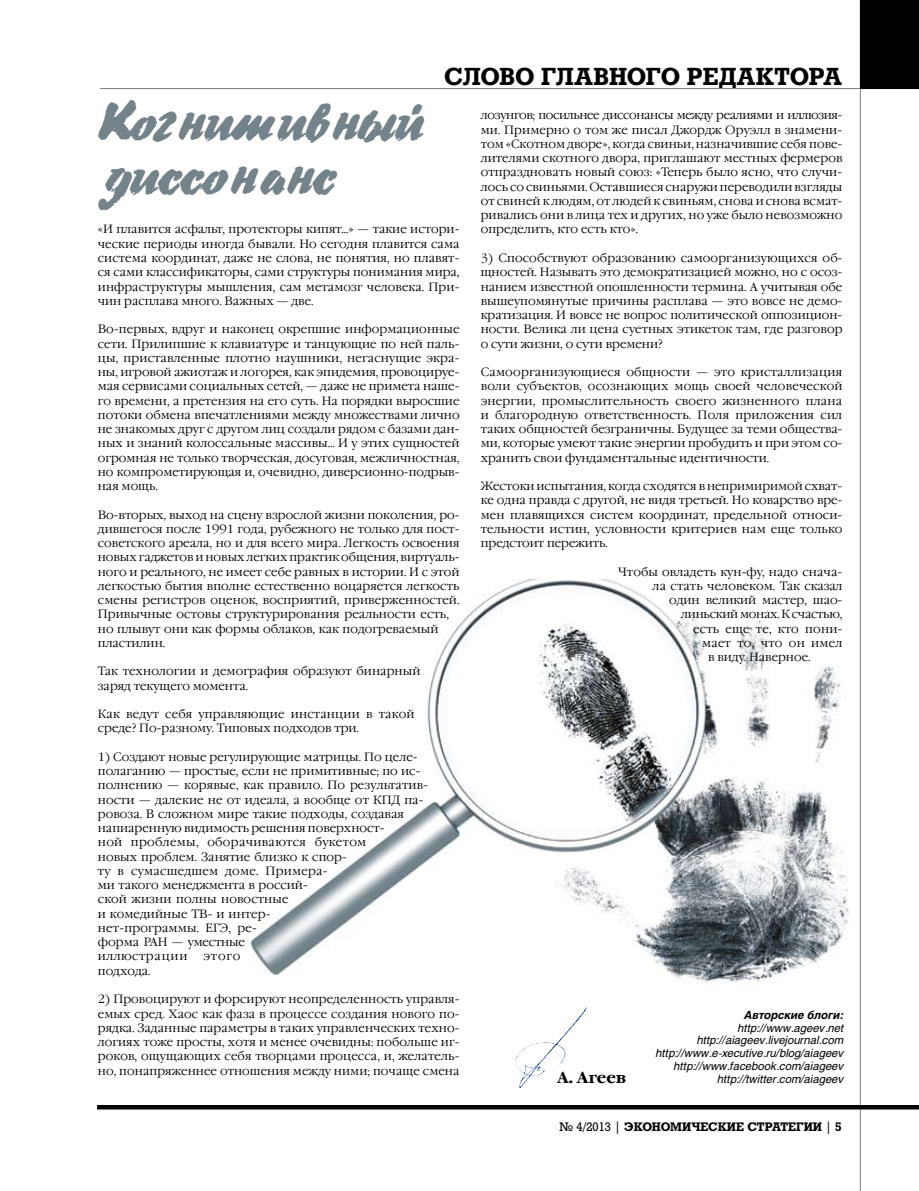
<style>
.page{position:relative;width:919px;height:1191px;background:#fff}
.page>*{position:absolute;margin:0;border:0;box-sizing:border-box;transform-origin:0 0}
.t1{font:33px/54px "DS Broad Brush";letter-spacing:-.09em;color:#74828a}
.t2{font:700 24px "Rodeo";letter-spacing:-.005em;color:#000}
.t3{font:700 15.75px "Garamond C";color:#000}
.t4{font:300 12px/14.2px "Garamond C";letter-spacing:.005em;color:#000;text-align:justify}
.t5{font:700 12px "Rodeo";color:#000}
.t6{font:300 12px "Garamond C";letter-spacing:-.02em;color:#000}
.t7{font:italic 11.25px/12.8px "Helios";color:#000;text-align:right}
.t8{font:italic 700 11.25px "Helios";color:#000}
.s1{font-weight:400}
</style>
<div class="page">
<hr style="left:859px;top:0;width:1px;height:1191px;background:#7f7c7a">
<hr style="left:97px;top:1105px;width:821px;height:4px;background:#000">
<hr style="left:100px;top:88px;width:818px;height:1px;background:#7f7c7a">
<img style="left:250px;top:579px;width:599px;height:404px">
<div style="left:859px;top:0;width:59px;height:89px;background:#000"></div>
<img style="left:515px;top:1007px;width:72px;height:81px">
<h2 class="t2" style="left:444px;top:62px;width:399px">СЛОВО ГЛАВНОГО РЕДАКТОРА</h2>
<h1 class="t1" style="left:98px;top:100px;width:328px">Когнитивный диссонанс</h1>
<p class="t4" style="left:98px;top:223px;width:363px">«И плавится асфальт, протекторы кипят...» — такие истори&shy;ческие периоды иногда бывали. Но сегодня плавится сама система координат, даже не слова, не понятия, но плавят&shy;ся сами классификаторы, сами структуры понимания мира, инфраструктуры мышления, сам метамозг человека. При&shy;чин расплава много. Важных — две.</p>
<p class="t4" style="left:98px;top:322px;width:363px">Во-первых, вдруг и наконец окрепшие информационные сети. Прилипшие к клавиатуре и танцующие по ней паль&shy;цы, приставленные плотно наушники, негаснущие экра&shy;ны, игровой ажиотаж и логорея, как эпидемия, провоцируе&shy;мая сервисами социальных сетей, — даже не примета наше&shy;го времени, а претензия на его суть. На порядки выросшие потоки обмена впечатлениями между множествами лично не знакомых друг с другом лиц создали рядом с базами дан&shy;ных и знаний колоссальные массивы... И у этих сущностей огромная не только творческая, досуговая, межличностная, но компрометирующая и, очевидно, диверсионно-подрыв&shy;ная мощь.</p>
<p class="t4" style="left:98px;top:508px;width:363px;text-align:left">Во-вторых, выход на сцену взрослой жизни поколения, ро&shy;дившегося после 1991 года, рубежного не только для пост&shy;советского ареала, но и для всего мира. Легкость освоения новых гаджетов и новых легких практик общения, виртуаль&shy;ного и реального, не имеет себе равных в истории. И с этой легкостью бытия вполне естественно воцаряется легкость смены регистров оценок, восприятий, приверженностей.<br>Привычные остовы структурирования реальности есть, но плывут они как формы облаков, как подогреваемый пластилин.</p>
<p class="t4" style="left:98px;top:664px;width:324px">Так технологии и демография образуют бинарный заряд текущего момента.</p>
<p class="t4" style="left:98px;top:707px;width:318px">Как ведут себя управляющие инстанции в такой среде? По-разному. Типовых подходов три.</p>
<p class="t4" style="left:98px;top:750px;width:332px;text-align:left">1) Создают новые регулирующие матрицы. По целе&shy;полаганию — простые, если не примитивные; по ис&shy;полнению — корявые, как правило. По результатив&shy;ности — далекие не от идеала, а вообще от КПД па&shy;ровоза. В сложном мире такие подходы, создавая напиаренную видимость решения поверхност-<br>ной проблемы, оборачиваются букетом<br>новых проблем. Занятие близко к спор-<br>ту в сумасшедшем доме. Примера-<br>ми такого менеджмента в россий-<br>ской жизни полны новостные<br>и комедийные ТВ- и интер-<br>нет-программы. ЕГЭ, ре-<br>форма РАН — умест-ные<br>иллюст-рации</p>
<p class="t4" style="left:203px;top:949px;width:38px">этого</p>
<p class="t4" style="left:98px;top:964px;width:54px">подхода.</p>
<p class="t4" style="left:98px;top:992px;width:363px">2) Провоцируют и форсируют неопределенность управля&shy;емых сред. Хаос как фаза в процессе создания нового по&shy;рядка. Заданные параметры в таких управленческих техно&shy;логиях тоже просты, хотя и менее очевидны: побольше иг&shy;роков, ощущающих себя творцами процесса, и, желатель&shy;но, понапряженнее отношения между ними; почаще смена</p>
<p class="t4" style="left:480px;top:109px;width:363px">лозунгов; посильнее диссонансы между реалиями и иллюзия&shy;ми. Примерно о том же писал Джордж Оруэлл в знамени&shy;том «Скотном дворе», когда свиньи, назначившие себя пове&shy;лителями скотного двора, приглашают местных фермеров отпраздновать новый союз: «Теперь было ясно, что случи&shy;лось со свиньями. Оставшиеся снаружи переводили взгляды от свиней к людям, от людей к свиньям, снова и снова всмат&shy;ривались они в лица тех и других, но уже было невозможно определить, кто есть кто».</p>
<p class="t4" style="left:480px;top:251px;width:363px">3) Способствуют образованию самоорганизующихся об&shy;щностей. Называть это демократизацией можно, но с осоз&shy;нанием известной опошленности термина. А учитывая обе вышеупомянутые причины расплава — это вовсе не демо&shy;кратизация. И вовсе не вопрос политической оппозицион&shy;ности. Велика ли цена суетных этикеток там, где разговор о сути жизни, о сути времени?</p>
<p class="t4" style="left:480px;top:365px;width:363px">Самоорганизующиеся общности — это кристаллизация воли субъектов, осознающих мощь своей человеческой энергии, промыслительность своего жизненного плана и благородную ответственность. Поля приложения сил таких общностей безграничны. Будущее за теми общества&shy;ми, которые умеют такие энергии пробудить и при этом со&shy;хранить свои фундаментальные идентичности.</p>
<p class="t4" style="left:480px;top:479px;width:363px">Жестоки испытания, когда сходятся в непримиримой схват&shy;ке одна правда с другой, не видя третьей. Но коварство вре&shy;мен плавящихся систем координат, предельной относи&shy;тельности истин, условности критериев нам еще только предстоит пережить.</p>
<p class="t4" style="left:618px;top:565px;width:226px">Чтобы овладеть кун-фу, надо снача-</p>
<p class="t4" style="left:652px;top:579px;width:191px">ла стать человеком. Так сказал</p>
<p class="t4" style="left:669px;top:593px;width:175px">один великий мастер, шао-</p>
<p class="t6" style="left:681px;top:607px;width:163px">линьский монах. К счастью,</p>
<p class="t4" style="left:693px;top:622px;width:151px">есть еще те, кто пони-</p>
<p class="t4" style="left:702px;top:636px;width:142px">мает то, что он имел</p>
<p class="t4" style="left:708px;top:650px;width:104px">в виду. Наверное.</p>
<h3 class="t3" style="left:557px;top:1069px;width:71px">А. Агеев</h3>
<p class="t8" style="left:744px;top:1008px;width:101px">Авторские блоги:</p>
<p class="t7" style="left:656px;top:1021px;width:189px">http://www.ageev.net http://aiageev.livejournal.com http://www.e-xecutive.ru/blog/aiageev http://www.facebook.com/aiageev http://twitter.com/aiageev</p>
<p class="t5" style="left:559px;top:1119px;width:273px"><span class="s1">№ 4/2013 |</span> ЭКОНОМИЧЕСКИЕ СТРАТЕГИИ <span class="s1">|</span></p>
</div>
